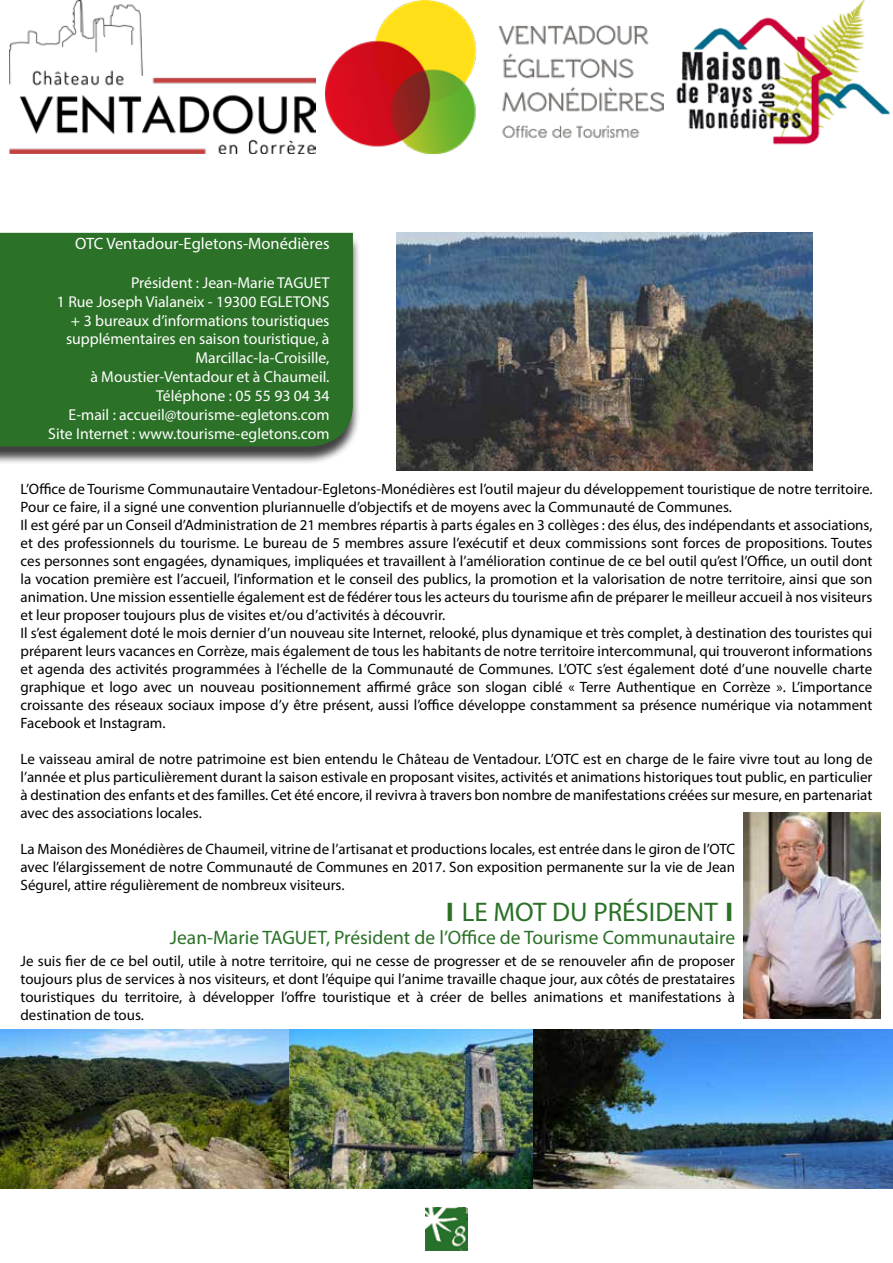
<style>
.page{position:relative;width:893px;height:1263px;background:#fff}
.page>*{position:absolute;margin:0;border:0;box-sizing:border-box;transform-origin:0 0}
.t1{font:27px "Myriad Pro";color:#2b7127;scale:1.8 1}
.t2{font:19.5px "Myriad Pro";color:#2b7127}
.t3{font:16.5px "Myriad Pro";color:#fff}
.t4{font:15.75px/18.9px "Myriad Pro";color:#fff;text-align:right}
.t5{font:15px/18px "Myriad Pro";color:#000;text-align:justify}
</style>
<div class="page">
<div style="left:0;top:235px;width:361px;height:230px;background:#000;opacity:.75"></div>
<div style="left:0;top:233px;width:353px;height:213px;background:#2b7127"></div>
<img style="left:425px;top:1208px;width:43px;height:42px">
<img style="left:10px;top:0;width:305px;height:153px">
<img style="left:325px;top:0;width:338px;height:153px">
<img style="left:676px;top:0;width:214px;height:145px">
<img style="left:0;top:1029px;width:893px;height:160px">
<img style="left:396px;top:232px;width:416px;height:238px">
<img style="left:744px;top:812px;width:137px;height:206px">
<p class="t3" style="left:75px;top:233px;width:256px">OTC Ventadour-Egletons-Monédières</p>
<p class="t4" style="left:48px;top:273px;width:283px">Président : Jean-Marie TAGUET<br>1 Rue Joseph Vialaneix - 19300 EGLETONS + 3 bureaux d’informations touristiques supplémentaires en saison touristique, à Marcillac-la-Croisille,<br>à Moustier-Ventadour et à Chaumeil.<br>Téléphone : 05 55 93 04 34<br>E-mail : accueil@tourisme-egletons.com Site Internet : www.tourisme-egletons.com</p>
<p class="t5" style="left:21px;top:479px;width:853px;text-align:left">L’Office de Tourisme Communautaire Ventadour-Egletons-Monédières est l’outil majeur du développement touristique de notre territoire.<br>Pour ce faire, il a signé une convention pluriannuelle d’objectifs et de moyens avec la Communauté de Communes.<br>Il est géré par un Conseil d’Administration de 21 membres répartis à parts égales en 3 collèges : des élus, des indépendants et associations, et des professionnels du tourisme. Le bureau de 5 membres assure l’exécutif et deux commissions sont forces de propositions. Toutes ces personnes sont engagées, dynamiques, impliquées et travaillent à l’amélioration continue de ce bel outil qu’est l’Office, un outil dont la vocation première est l’accueil, l’information et le conseil des publics, la promotion et la valorisation de notre territoire, ainsi que son animation. Une mission essentielle également est de fédérer tous les acteurs du tourisme afin de préparer le meilleur accueil à nos visiteurs et leur proposer toujours plus de visites et/ou d’activités à découvrir.<br>Il s’est également doté le mois dernier d’un nouveau site Internet, relooké, plus dynamique et très complet, à destination des touristes qui préparent leurs vacances en Corrèze, mais également de tous les habitants de notre territoire intercommunal, qui trouveront informations et agenda des activités programmées à l’échelle de la Communauté de Communes. L’OTC s’est également doté d’une nouvelle charte graphique et logo avec un nouveau positionnement affirmé grâce son slogan ciblé « Terre Authentique en Corrèze ». L’importance croissante des réseaux sociaux impose d’y être présent, aussi l’office développe constamment sa présence numérique via notamment Facebook et Instagram.</p>
<p class="t5" style="left:21px;top:749px;width:853px">Le vaisseau amiral de notre patrimoine est bien entendu le Château de Ventadour. L’OTC est en charge de le faire vivre tout au long de l’année et plus particulièrement durant la saison estivale en proposant visites, activités et animations historiques tout public, en particulier à destination des enfants et des familles. Cet été encore, il revivra à travers bon nombre de manifestations créées sur mesure, en partenariat avec des associations locales.</p>
<p class="t5" style="left:21px;top:839px;width:716px">La Maison des Monédières de Chaumeil, vitrine de l’artisanat et productions locales, est entrée dans le giron de l’OTC avec l’élargissement de notre Communauté de Communes en 2017. Son exposition permanente sur la vie de Jean Ségurel, attire régulièrement de nombreux visiteurs.</p>
<h1 class="t1" style="left:444px;top:895px;width:163px">I LE MOT DU PRÉSIDENT I</h1>
<h2 class="t2" style="left:170px;top:926px;width:567px">Jean-Marie TAGUET, Président de l’Office de Tourisme Communautaire</h2>
<p class="t5" style="left:21px;top:952px;width:716px">Je suis fier de ce bel outil, utile à notre territoire, qui ne cesse de progresser et de se renouveler afin de proposer toujours plus de services à nos visiteurs, et dont l’équipe qui l’anime travaille chaque jour, aux côtés de prestataires touristiques du territoire, à développer l’offre touristique et à créer de belles animations et manifestations à destination de tous.</p>
</div>
